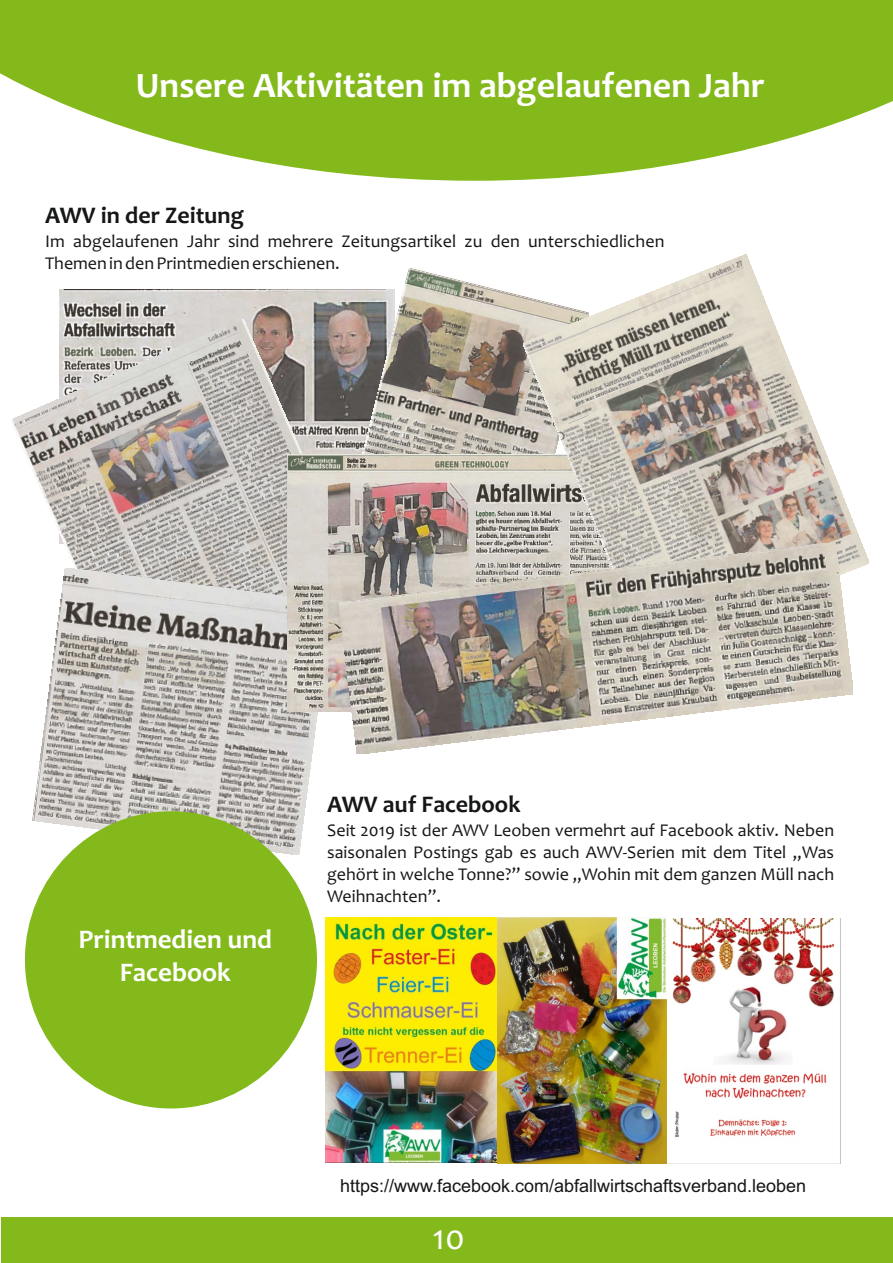
<style>
.page{position:relative;width:893px;height:1263px;background:#fff}
.page>*{position:absolute;margin:0;border:0;box-sizing:border-box;transform-origin:0 0}
.t1{font:700 36px "Candara";color:#fff}
.t2{font:36px "Candara";color:#fff}
.t3{font:700 27px/33px "Candara";color:#fff;text-align:center}
.t4{font:700 24px "Candara";color:#151616}
.t5{font:18px/21.9px "Candara";color:#151616;text-align:justify}
.t6{font:18px "Arial";color:#151616}
</style>
<div class="page">
<div style="left:1px;top:1217px;width:892px;height:46px;background:#83b91b"></div>
<svg style="left:0;top:0;width:893px;height:181px;fill:#83b91b"></svg>
<img style="left:325px;top:917px;width:515px;height:247px">
<img style="left:59px;top:290px;width:265px;height:29px">
<img style="left:12px;top:319px;width:327px;height:393px">
<img style="left:33px;top:568px;width:298px;height:286px">
<img style="left:324px;top:268px;width:199px;height:186px">
<img style="left:288px;top:454px;width:235px;height:257px">
<img style="left:523px;top:254px;width:346px;height:316px">
<img style="left:339px;top:543px;width:514px;height:211px">
<div style="left:25px;top:811px;width:292px;height:297px;background:#83b91b;border-radius:50%"></div>
<h1 class="t1" style="left:136px;top:71px;width:630px">Unsere Aktivitäten im abgelaufenen Jahr</h1>
<h3 class="t4" style="left:45px;top:206px;width:200px">AWV in der Zeitung</h3>
<p class="t5" style="left:45px;top:232px;width:621px">Im abgelaufenen Jahr sind mehrere Zeitungsartikel zu den unterschiedlichen<br>Themen in den Printmedien erschienen.</p>
<h2 class="t3" style="left:79px;top:926px;width:195px">Printmedien und<br>Facebook</h2>
<h3 class="t4" style="left:327px;top:795px;width:195px">AWV auf Facebook</h3>
<p class="t5" style="left:327px;top:821px;width:508px">Seit 2019 ist der AWV Leoben vermehrt auf Facebook aktiv. Neben saisonalen Postings gab es auch AWV-Serien mit dem Titel „Was gehört in welche Tonne?” sowie „Wohin mit dem ganzen Müll nach Weihnachten”.</p>
<p class="t6" style="left:340px;top:1179px;width:468px">https://www.facebook.com/abfallwirtschaftsverband.leoben</p>
<h1 class="t2" style="left:433px;top:1222px;width:34px">10</h1>
</div>
